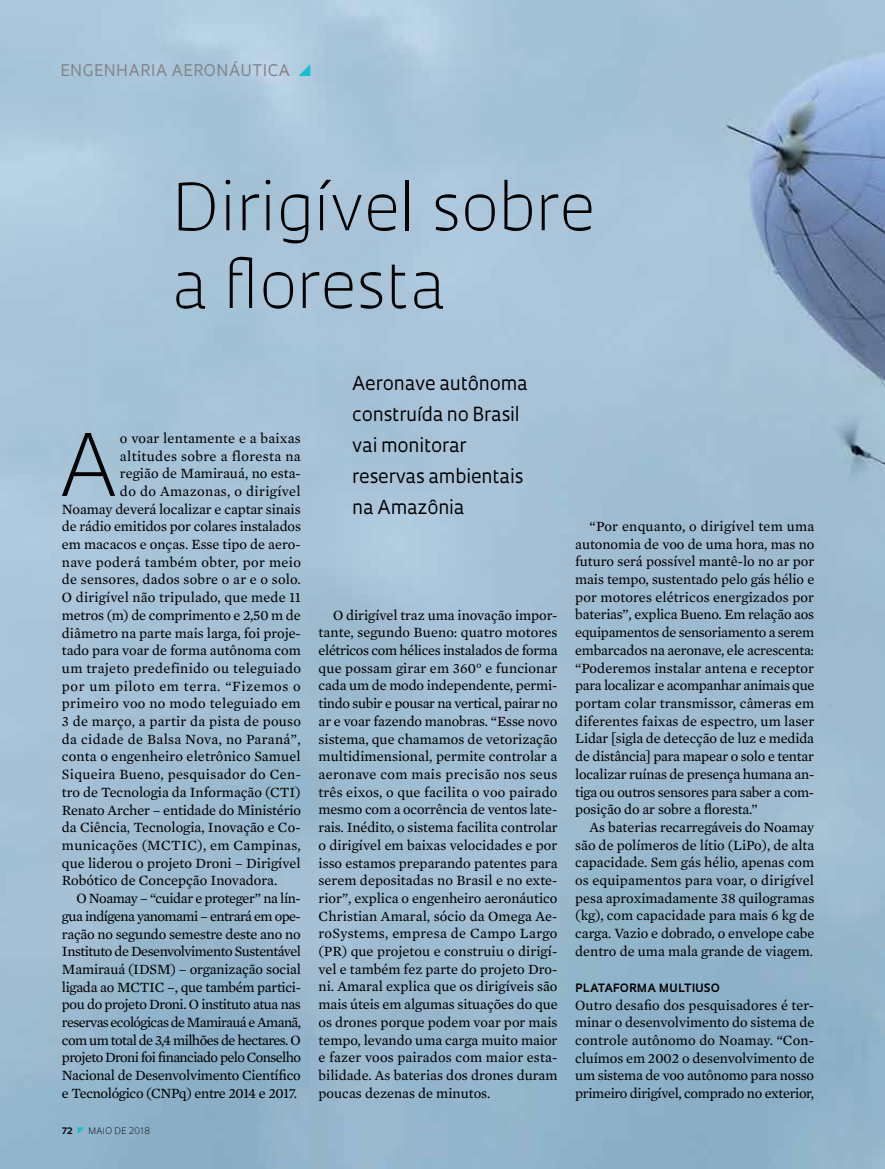
<style>
.page{position:relative;width:885px;height:1169px;background:#fff}
.page>*{position:absolute;margin:0;border:0;box-sizing:border-box;transform-origin:0 0}
.t1{font:300 83.55px "Oculum";color:#000}
.t2{font:300 62.7px/77.7px "Oculum";color:#000}
.t3{font:18.75px/30.9px "Oculum";letter-spacing:-.01em;color:#000}
.t4{font:15.6px "Oculum";letter-spacing:.035em;color:#808285}
.t5{font:14.4px/17.7px "Mercury Text G2";letter-spacing:-.005em;color:#000;text-align:justify}
.t6{font:14.4px "Mercury Text G2";letter-spacing:.025em;color:#000}
.t7{font:14.4px "Mercury Text G2";letter-spacing:.02em;color:#000}
.t8{font:14.4px "Mercury Text G2";letter-spacing:.015em;color:#000}
.t9{font:14.4px "Mercury Text G2";letter-spacing:-.04em;color:#000}
.t10{font:14.4px "Mercury Text G2";letter-spacing:-.035em;color:#000}
.t11{font:14.4px "Mercury Text G2";letter-spacing:-.025em;color:#000}
.t12{font:14.4px "Mercury Text G2";letter-spacing:-.03em;color:#000}
.t13{font:14.4px "Mercury Text G2";letter-spacing:-.045em;color:#000}
.t14{font:14.4px "Mercury Text G2";letter-spacing:.045em;color:#000}
.t15{font:700 11.25px "Oculum";letter-spacing:.03em;color:#000}
.t16{font:300 8.7px "Oculum";letter-spacing:.02em;color:#000}
.t17{font:700 8.7px "Oculum";color:#000}
</style>
<div class="page">
<img style="left:0;top:0;width:885px;height:1168px">
<svg style="left:299px;top:64px;width:12px;height:12px"></svg>
<svg style="left:78px;top:1126px;width:7px;height:7px"></svg>
<p class="t4" style="left:60px;top:60px;width:231px">Engenharia Aeronáutica</p>
<h2 class="t2" style="left:173px;top:165px;width:425px">Dirigível sobre a floresta</h2>
<h1 class="t1" style="left:60px;top:407px;width:61px">A</h1>
<p class="t8" style="left:120px;top:427px;width:182px">o voar lentamente e a baixas</p>
<p class="t6" style="left:120px;top:445px;width:182px">altitudes sobre a floresta na</p>
<p class="t5" style="left:120px;top:464px;width:182px">região de Mamirauá, no esta-</p>
<p class="t6" style="left:120px;top:481px;width:182px">do do Amazonas, o dirigível</p>
<p class="t5" style="left:62px;top:499px;width:240px">Noamay deverá localizar e captar sinais</p>
<p class="t5" style="left:62px;top:517px;width:241px">de rádio emitidos por colares instalados</p>
<p class="t5" style="left:62px;top:534px;width:240px">em macacos e onças. Esse tipo de aero-</p>
<p class="t6" style="left:62px;top:551px;width:241px">nave poderá também obter, por meio</p>
<p class="t8" style="left:62px;top:569px;width:240px">de sensores, dados sobre o ar e o solo.</p>
<p class="t5" style="left:62px;top:588px;width:241px">O dirigível não tripulado, que mede 11</p>
<p class="t5" style="left:62px;top:605px;width:240px">metros (m) de comprimento e 2,50 m de</p>
<p class="t5" style="left:62px;top:623px;width:240px">diâmetro na parte mais larga, foi proje-</p>
<p class="t5" style="left:62px;top:641px;width:240px">tado para voar de forma autônoma com</p>
<p class="t6" style="left:62px;top:657px;width:241px">um trajeto predefinido ou teleguiado</p>
<p class="t14" style="left:62px;top:675px;width:240px">por um piloto em terra. “Fizemos o</p>
<p class="t7" style="left:62px;top:693px;width:240px">primeiro voo no modo teleguiado em</p>
<p class="t8" style="left:62px;top:711px;width:241px">3 de março, a partir da pista de pouso</p>
<p class="t6" style="left:62px;top:728px;width:240px">da cidade de Balsa Nova, no Paraná”,</p>
<p class="t5" style="left:62px;top:747px;width:240px">conta o engenheiro eletrônico Samuel</p>
<p class="t7" style="left:62px;top:764px;width:241px">Siqueira Bueno, pesquisador do Cen-</p>
<p class="t5" style="left:62px;top:782px;width:240px">tro de Tecnologia da Informação (CTI)</p>
<p class="t5" style="left:62px;top:800px;width:241px">Renato Archer – entidade do Ministério</p>
<p class="t5" style="left:62px;top:818px;width:240px">da Ciência, Tecnologia, Inovação e Co-</p>
<p class="t7" style="left:62px;top:834px;width:240px">municações (MCTIC), em Campinas,</p>
<p class="t5" style="left:62px;top:853px;width:240px">que liderou o projeto Droni – Dirigível</p>
<p class="t5" style="left:62px;top:871px;width:217px">Robótico de Concepção Inovadora.</p>
<p class="t11" style="left:76px;top:888px;width:226px">O Noamay – “cuidar e proteger” na lín-</p>
<p class="t10" style="left:62px;top:905px;width:240px">gua indígena yanomami – entrará em ope-</p>
<p class="t5" style="left:62px;top:924px;width:240px">ração no segundo semestre deste ano no</p>
<p class="t10" style="left:62px;top:941px;width:241px">Instituto de Desenvolvimento Sustentável</p>
<p class="t5" style="left:62px;top:959px;width:241px">Mamirauá (IDSM) – organização social</p>
<p class="t5" style="left:62px;top:977px;width:241px">ligada ao MCTIC –, que também partici-</p>
<p class="t12" style="left:62px;top:994px;width:240px">pou do projeto Droni. O instituto atua nas</p>
<p class="t13" style="left:62px;top:1011px;width:241px">reservas ecológicas de Mamirauá e Amanã,</p>
<p class="t9" style="left:62px;top:1029px;width:240px">com um total de 3,4 milhões de hectares. O</p>
<p class="t9" style="left:62px;top:1047px;width:241px">projeto Droni foi financiado pelo Conselho</p>
<p class="t5" style="left:62px;top:1065px;width:240px">Nacional de Desenvolvimento Científico</p>
<p class="t11" style="left:62px;top:1082px;width:237px">e Tecnológico (CNPq) entre 2014 e 2017.</p>
<p class="t17" style="left:62px;top:1124px;width:12px">72</p>
<p class="t16" style="left:88px;top:1124px;width:63px">maio DE 2018</p>
<h3 class="t3" style="left:352px;top:366px;width:177px">Aeronave autônoma construída no Brasil vai monitorar reservas ambientais na Amazônia</h3>
<p class="t5" style="left:319px;top:605px;width:241px;text-indent:14px">O dirigível traz uma inovação impor&shy;tante, segundo Bueno: quatro motores elétricos com hélices instalados de forma que possam girar em 360° e funcionar cada um de modo independente, permi&shy;tindo subir e pousar na vertical, pairar no ar e voar fazendo manobras. “Esse novo sistema, que chamamos de vetorização multidimensional, permite controlar a aeronave com mais precisão nos seus três eixos, o que facilita o voo pairado mesmo com a ocorrência de ventos late&shy;rais. Inédito, o sistema facilita controlar o dirigível em baixas velocidades e por isso estamos preparando patentes para serem depositadas no Brasil e no exte&shy;rior”, explica o engenheiro aeronáutico Christian Amaral, sócio da Omega Ae&shy;roSystems, empresa de Campo Largo (PR) que projetou e construiu o dirigí&shy;vel e também fez parte do projeto Dro&shy;ni. Amaral explica que os dirigíveis são mais úteis em algumas situações do que os drones porque podem voar por mais tempo, levando uma carga muito maior e fazer voos pairados com maior esta&shy;bilidade. As baterias dos drones duram poucas dezenas de minutos.</p>
<p class="t5" style="left:575px;top:516px;width:241px;text-indent:14px">“Por enquanto, o dirigível tem uma autonomia de voo de uma hora, mas no futuro será possível mantê-lo no ar por mais tempo, sustentado pelo gás hélio e por motores elétricos energizados por baterias”, explica Bueno. Em relação aos equipamentos de sensoriamento a serem embarcados na aeronave, ele acrescenta: “Poderemos instalar antena e receptor para localizar e acompanhar animais que portam colar transmissor, câmeras em diferentes faixas de espectro, um laser Lidar [sigla de detecção de luz e medida de distância] para mapear o solo e tentar localizar ruínas de presença humana an&shy;tiga ou outros sensores para saber a com&shy;posição do ar sobre a floresta.”</p>
<p class="t5" style="left:575px;top:817px;width:241px;text-indent:14px">As baterias recarregáveis do Noamay são de polímeros de lítio (LiPo), de alta capacidade. Sem gás hélio, apenas com os equipamentos para voar, o dirigível pesa aproximadamente 38 quilogramas (kg), com capacidade para mais 6 kg de carga. Vazio e dobrado, o envelope cabe dentro de uma mala grande de viagem.</p>
<p class="t15" style="left:575px;top:980px;width:146px">PLATAFORMA MULTIUSO</p>
<p class="t5" style="left:575px;top:995px;width:241px">Outro desafio dos pesquisadores é ter&shy;minar o desenvolvimento do sistema de controle autônomo do Noamay. “Con&shy;cluímos em 2002 o desenvolvimento de um sistema de voo autônomo para nosso primeiro dirigível, comprado no exterior,</p>
</div>
